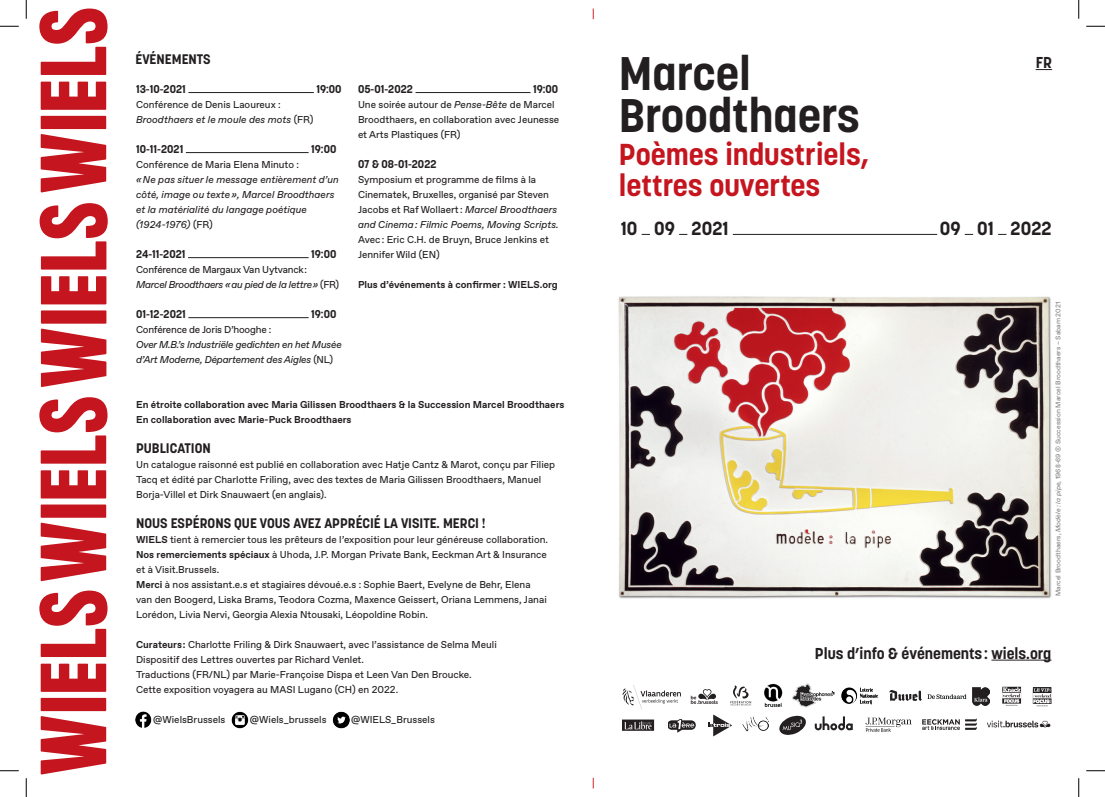
<style>
.page{position:relative;width:1105px;height:797px;background:#fff}
.page>*{position:absolute;margin:0;border:0;box-sizing:border-box;transform-origin:0 0}
.t1{font:700 46.75px/41.5px "Korolev";color:#231f20}
.t2{font:700 30px/30.8px "Korolev";color:#c5151e}
.t3{font:700 18.75px "Korolev";color:#231f20}
.t4{font:700 15.62px "Korolev";color:#231f20}
.t5{font:700 13.75px "Korolev";color:#231f20}
.t6{font:700 11.25px "Korolev";color:#231f20}
.t7{font:10px/15px "Wielsvorit";color:#231f20}
.t8{font:italic 10px/15px "Wielsvorit";letter-spacing:-.005em;color:#231f20}
.t9{font:700 10px/15px "Favorit";color:#231f20}
.t10{font:10px/15px "Wielsvorit";letter-spacing:-.02em;color:#231f20}
.t11{font:6.75px "Wielsvorit";color:#808285}
.s1{font-style:italic}
.s2{font-style:normal}
.s3{font-family:"Favorit";font-weight:700}
</style>
<div class="page">
<hr style="left:733px;top:234px;width:204px;height:1px;background:#231f20">
<svg style="left:1036px;top:69px;width:16px;height:1px"></svg>
<hr style="left:991px;top:659px;width:60px;height:1px;background:#231f20">
<hr style="left:188px;top:92px;width:126px;height:1px;background:#231f20">
<hr style="left:186px;top:152px;width:123px;height:1px;background:#231f20">
<hr style="left:188px;top:257px;width:121px;height:1px;background:#231f20">
<hr style="left:188px;top:317px;width:121px;height:1px;background:#231f20">
<hr style="left:415px;top:92px;width:115px;height:1px;background:#231f20">
<svg style="left:41px;top:82px;width:65px;height:28px"></svg>
<div style="left:41px;top:116px;width:65px;height:13px;background:#c5151e"></div>
<svg style="left:41px;top:134px;width:65px;height:58px"></svg>
<svg style="left:39px;top:9px;width:69px;height:66px"></svg>
<svg style="left:41px;top:276px;width:65px;height:28px"></svg>
<div style="left:41px;top:310px;width:65px;height:14px;background:#c5151e"></div>
<svg style="left:41px;top:328px;width:65px;height:59px"></svg>
<svg style="left:40px;top:203px;width:68px;height:66px"></svg>
<svg style="left:41px;top:470px;width:65px;height:28px"></svg>
<div style="left:41px;top:504px;width:65px;height:13px;background:#c5151e"></div>
<svg style="left:41px;top:522px;width:65px;height:59px"></svg>
<svg style="left:39px;top:397px;width:69px;height:66px"></svg>
<svg style="left:41px;top:663px;width:65px;height:29px"></svg>
<div style="left:41px;top:698px;width:65px;height:13px;background:#c5151e"></div>
<svg style="left:41px;top:716px;width:65px;height:58px"></svg>
<svg style="left:39px;top:590px;width:69px;height:67px"></svg>
<img style="left:618px;top:296px;width:434px;height:303px">
<img style="left:973px;top:687px;width:17px;height:18px">
<svg style="left:622px;top:685px;width:59px;height:24px"></svg>
<img style="left:841px;top:687px;width:37px;height:17px">
<svg style="left:691px;top:689px;width:27px;height:15px"></svg>
<svg style="left:622px;top:719px;width:32px;height:11px"></svg>
<svg style="left:708px;top:714px;width:24px;height:22px"></svg>
<svg style="left:668px;top:719px;width:28px;height:13px"></svg>
<svg style="left:779px;top:715px;width:27px;height:20px"></svg>
<svg style="left:1033px;top:687px;width:18px;height:19px"></svg>
<svg style="left:1002px;top:686px;width:19px;height:20px"></svg>
<img style="left:764px;top:683px;width:19px;height:24px">
<svg style="left:792px;top:683px;width:43px;height:24px"></svg>
<img style="left:742px;top:716px;width:26px;height:16px">
<svg style="left:730px;top:685px;width:21px;height:20px"></svg>
<svg style="left:815px;top:716px;width:38px;height:14px"></svg>
<svg style="left:865px;top:717px;width:47px;height:15px"></svg>
<svg style="left:922px;top:718px;width:55px;height:12px"></svg>
<svg style="left:889px;top:690px;width:77px;height:11px"></svg>
<svg style="left:987px;top:720px;width:63px;height:7px"></svg>
<img style="left:135px;top:711px;width:17px;height:17px">
<img style="left:231px;top:711px;width:18px;height:18px">
<img style="left:332px;top:711px;width:18px;height:18px">
<svg style="left:0;top:25px;width:19px;height:2px"></svg>
<svg style="left:1086px;top:25px;width:19px;height:2px"></svg>
<svg style="left:0;top:770px;width:19px;height:1px"></svg>
<svg style="left:1086px;top:770px;width:19px;height:1px"></svg>
<svg style="left:25px;top:0;width:2px;height:19px"></svg>
<svg style="left:25px;top:778px;width:2px;height:19px"></svg>
<svg style="left:1078px;top:0;width:1px;height:19px"></svg>
<svg style="left:1078px;top:778px;width:1px;height:19px"></svg>
<h3 class="t5" style="left:135px;top:51px;width:77px">ÉVÉNEMENTS</h3>
<p class="t6" style="left:136px;top:81px;width:51px">13-10-2021</p>
<p class="t6" style="left:316px;top:81px;width:27px">19:00</p>
<p class="t7" style="left:136px;top:96px;width:179px">Conférence de Denis Laoureux :<br><span class="s1">Broodthaers et le moule des mots</span> (FR)</p>
<p class="t6" style="left:136px;top:141px;width:49px">10-11-2021</p>
<p class="t6" style="left:311px;top:141px;width:27px">19:00</p>
<p class="t7" style="left:136px;top:156px;width:164px">Conférence de Maria Elena Minuto :</p>
<p class="t8" style="left:136px;top:171px;width:204px">« Ne pas situer le message entièrement d’un côté, image ou texte », Marcel Broodthaers et la matérialité du langage poétique (1924-1976) <span class="s2">(FR)</span></p>
<p class="t6" style="left:136px;top:246px;width:51px">24-11-2021</p>
<p class="t6" style="left:311px;top:246px;width:27px">19:00</p>
<p class="t10" style="left:136px;top:261px;width:204px">Conférence de Margaux Van Uytvanck :<br><span class="s1">Marcel Broodthaers « au pied de la lettre »</span> (FR)</p>
<p class="t6" style="left:136px;top:306px;width:51px">01-12-2021</p>
<p class="t6" style="left:311px;top:306px;width:27px">19:00</p>
<p class="t10" style="left:136px;top:321px;width:137px">Conférence de Joris D’hooghe :</p>
<p class="t8" style="left:136px;top:336px;width:207px">Over M.B.’s Industriële gedichten en het Musée d’Art Moderne, Département des Aigles <span class="s2">(NL)</span></p>
<p class="t6" style="left:358px;top:81px;width:57px">05-01-2022</p>
<p class="t6" style="left:533px;top:81px;width:27px">19:00</p>
<p class="t7" style="left:358px;top:96px;width:203px">Une soirée autour de <span class="s1">Pense-Bête</span> de Marcel<br>Broodthaers, en collaboration avec Jeunesse et Arts Plastiques (FR)</p>
<p class="t6" style="left:358px;top:156px;width:80px">07 &amp; 08-01-2022</p>
<p class="t7" style="left:358px;top:171px;width:202px">Symposium et programme de films à la Cinematek, Bruxelles, organisé par Steven Jacobs et Raf Wollaert : <span class="s1">Marcel Broodthaers and Cinema : Filmic Poems, Moving Scripts.</span></p>
<p class="t7" style="left:358px;top:231px;width:193px">Avec : Eric C.H. de Bruyn, Bruce Jenkins et<br>Jennifer Wild (EN)</p>
<p class="t9" style="left:358px;top:276px;width:201px">Plus d’événements à confirmer : WIELS.org</p>
<p class="t9" style="left:136px;top:396px;width:430px">En étroite collaboration avec Maria Gilissen Broodthaers &amp; la Succession Marcel Broodthaers<br>En collaboration avec Marie-Puck Broodthaers</p>
<h3 class="t5" style="left:136px;top:439px;width:76px">PUBLICATION</h3>
<p class="t7" style="left:136px;top:456px;width:421px">Un catalogue raisonné est publié en collaboration avec Hatje Cantz &amp; Marot, conçu par Filiep<br>Tacq et édité par Charlotte Friling, avec des textes de Maria Gilissen Broodthaers, Manuel<br>Borja-Villel et Dirk Snauwaert (en anglais).</p>
<h3 class="t5" style="left:136px;top:514px;width:351px">NOUS ESPÉRONS QUE VOUS AVEZ APPRÉCIÉ LA VISITE. MERCI !</h3>
<p class="t7" style="left:136px;top:531px;width:413px"><span class="s3">WIELS</span> tient à remercier tous les prêteurs de l’exposition pour leur généreuse collaboration.<br><span class="s3">Nos remerciements spéciaux</span> à Uhoda, J.P. Morgan Private Bank, Eeckman Art &amp; Insurance et à Visit.Brussels.<br><span class="s3">Merci</span> à nos assistant.e.s et stagiaires dévoué.e.s : Sophie Baert, Evelyne de Behr, Elena van den Boogerd, Liska Brams, Teodora Cozma, Maxence Geissert, Oriana Lemmens, Janai Lorédon, Livia Nervi, Georgia Alexia Ntousaki, Léopoldine Robin.</p>
<p class="t7" style="left:136px;top:636px;width:362px"><span class="s3">Curateurs :</span> Charlotte Friling &amp; Dirk Snauwaert, avec l’assistance de Selma Meuli Dispositif des Lettres ouvertes par Richard Venlet.<br>Traductions (FR/NL) par Marie-Françoise Dispa et Leen Van Den Broucke.<br>Cette exposition voyagera au MASI Lugano (CH) en 2022.</p>
<p class="t7" style="left:153px;top:711px;width:74px">@WielsBrussels</p>
<p class="t7" style="left:250px;top:711px;width:78px">@Wiels_brussels</p>
<p class="t7" style="left:351px;top:711px;width:85px">@WIELS_Brussels</p>
<h1 class="t1" style="left:619px;top:53px;width:243px">Marcel<br>Broodthaers</h1>
<h2 class="t2" style="left:619px;top:139px;width:252px">Poèmes industriels, lettres ouvertes</h2>
<h3 class="t4" style="left:1036px;top:53px;width:18px">FR</h3>
<h3 class="t3" style="left:621px;top:216px;width:109px">10 09 2021</h3>
<h3 class="t3" style="left:940px;top:216px;width:113px">09 01 2022</h3>
<p class="t11" style="left:1054px;top:596px;width:296px;rotate:-90deg">Marcel Broodthaers, <span class="s1">Modèle : la pipe</span>, 1968-69 © Succession Marcel Broodthaers – Sabam 2021</p>
<h3 class="t4" style="left:815px;top:643px;width:238px">Plus d’info &amp; événements : wiels.org</h3>
</div>
